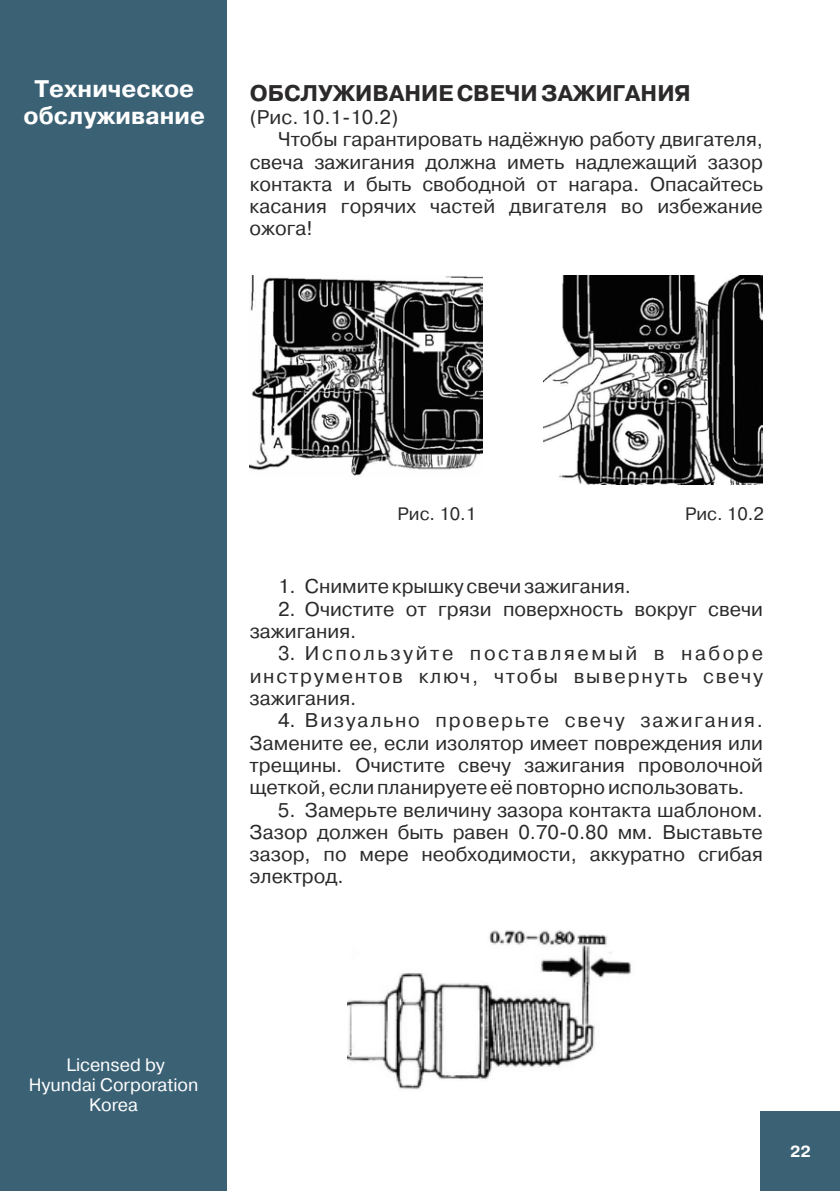
<style>
.page{position:relative;width:840px;height:1191px;background:#fff}
.page>*{position:absolute;margin:0;border:0;box-sizing:border-box;transform-origin:0 0}
.t1{font:700 24px/27px "Pragmatica C";letter-spacing:-.015em;color:#fff;text-align:center}
.t2{font:700 22.6px "Pragmatica C";letter-spacing:.1em;color:#2b2929}
.t3{font:19.8px/22.4px "Pragmatica C";letter-spacing:-.01em;color:#2b2929;text-align:justify}
.t4{font:19.8px/22.4px "Pragmatica C";letter-spacing:-.03em;color:#2b2929}
.t5{font:18px/20.2px "Pragmatica C";color:#fff;text-align:center}
.t6{font:18px "Pragmatica C";letter-spacing:.015em;color:#2b2929}
.t7{font:700 16px "Pragmatica C";color:#fff}
</style>
<div class="page">
<div style="left:760px;top:1111px;width:79px;height:80px;background:#3b6175"></div>
<div style="left:0;top:0;width:227px;height:1191px;background:#3b6175"></div>
<img style="left:543px;top:276px;width:219px;height:209px">
<img style="left:249px;top:276px;width:233px;height:200px">
<img style="left:347px;top:930px;width:284px;height:160px">
<p class="t1" style="left:24px;top:77px;width:183px">Техническое обслуж ивание</p>
<p class="t2" style="left:249px;top:83px;width:440px">ОБСЛУЖ ИВАНИЕ СВЕЧИ ЗАЖ ИГАНИЯ</p>
<p class="t3" style="left:249px;top:107px;width:150px">(Рис. 10.1-10.2)</p>
<p class="t3" style="left:278px;top:129px;width:486px">Чтобы гарантировать надёж ную работу двигателя,</p>
<p class="t3" style="left:249px;top:152px;width:514px">свеча заж игания долж на им еть надлеж ащ ий зазор</p>
<p class="t3" style="left:249px;top:174px;width:516px">контакта и бы ть свободной от нагара. О пасайтесь</p>
<p class="t3" style="left:249px;top:196px;width:514px">касания горячих частей двигателя во избеж ание</p>
<p class="t3" style="left:249px;top:219px;width:64px">ож ога!</p>
<p class="t6" style="left:397px;top:505px;width:80px">Рис. 10.1</p>
<p class="t6" style="left:684px;top:505px;width:80px">Рис. 10.2</p>
<p class="t3" style="left:278px;top:577px;width:354px">1. С ним ите кры ш ку свечи заж игания.</p>
<p class="t4" style="left:249px;top:599px;width:514px;text-indent:28px">2. О чистите от грязи поверхность вокруг свечи заж игания.</p>
<p class="t3" style="left:249px;top:643px;width:516px;text-indent:28px">3. И спользуйте поставляем ы й в наборе инструм ентов клю ч, чтобы вы вернуть свечу заж игания.</p>
<p class="t3" style="left:249px;top:710px;width:514px;text-indent:28px">4. В изуально проверьте свечу заж игания.<br>Зам ените ее, если изолятор им еет повреж дения или трещ ины . О чистите свечу заж игания проволочной щ еткой, если планируете её повторно использовать.</p>
<p class="t3" style="left:249px;top:800px;width:515px;text-indent:28px">5. Зам ерьте величину зазора контакта ш аблоном .<br>Зазор долж ен бы ть равен 0.70-0.80 м м . Вы ставьте зазор, по м ере необходим ости, аккуратно сгибая электрод.</p>
<p class="t5" style="left:29px;top:1055px;width:171px">Licensed by<br>Hyundai Corporation<br>Korea</p>
<p class="t7" style="left:789px;top:1144px;width:22px">22</p>
</div>
